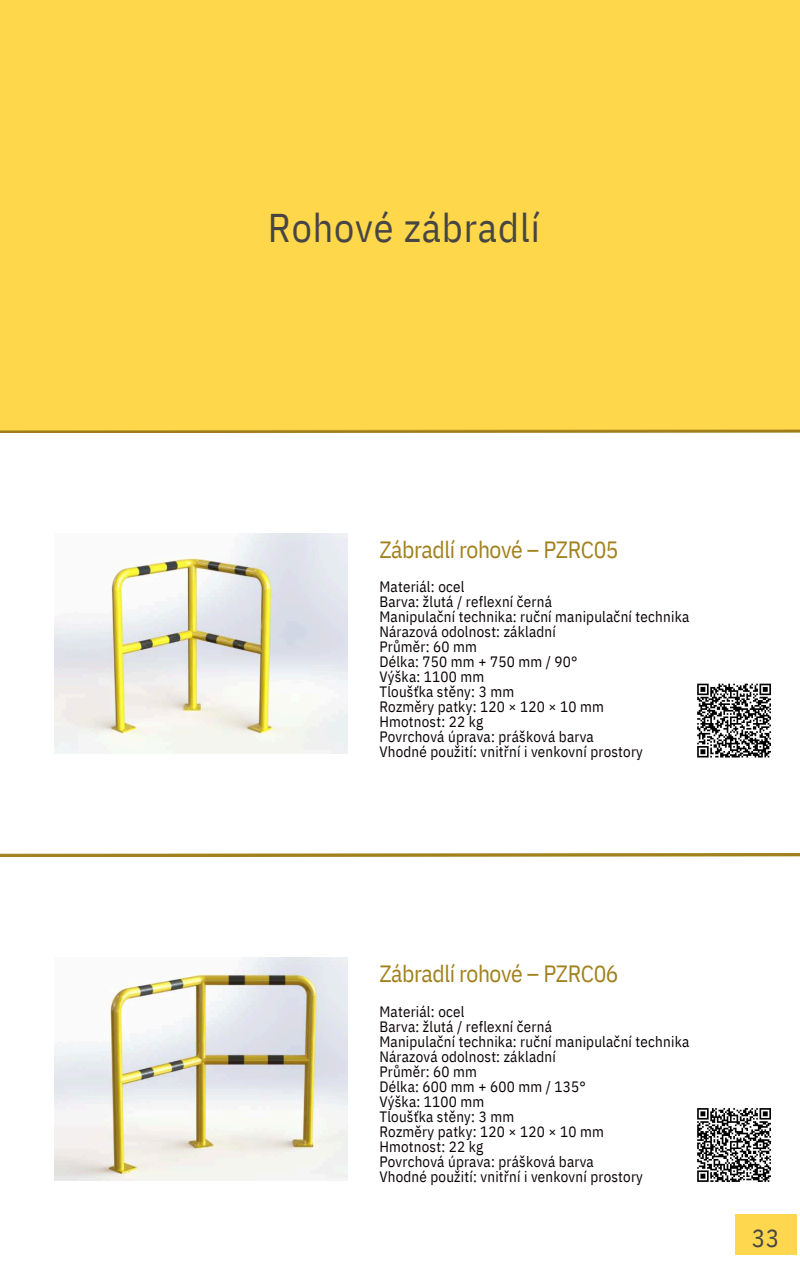
<style>
.page{position:relative;width:800px;height:1280px;background:#fff}
.page>*{position:absolute;margin:0;border:0;box-sizing:border-box;transform-origin:0 0}
.t1{font:40px "IBM Plex Sans Cond";letter-spacing:.02em;color:#474645}
.t2{font:25px "IBM Plex Sans Cond";color:#474645}
.t3{font:23.5px "IBM Plex Sans Cond";letter-spacing:-.02em;color:#a1811d}
.t4{font:15px/15px "IBM Plex Sans Cond";letter-spacing:.015em;color:#0a0203}
</style>
<div class="page">
<div style="left:0;top:0;width:800px;height:432px;background:#ffd74b"></div>
<img style="left:54px;top:533px;width:294px;height:221px">
<img style="left:0;top:853px;width:800px;height:4px">
<img style="left:54px;top:957px;width:294px;height:223px">
<div style="left:735px;top:1214px;width:61px;height:41px;background:#ffd74f"></div>
<svg style="left:697px;top:683px;width:74px;height:75px"></svg>
<svg style="left:697px;top:1108px;width:74px;height:74px"></svg>
<h1 class="t1" style="left:268px;top:201px;width:274px">Rohové zábradlí</h1>
<h3 class="t3" style="left:379px;top:534px;width:241px">Zábradlí rohové – PZRC05</h3>
<p class="t4" style="left:379px;top:579px;width:311px">Materiál: ocel<br>Barva: žlutá / reflexní černá<br>Manipulační technika: ruční manipulační technika<br>Nárazová odolnost: základní<br>Průměr: 60 mm<br>Délka: 750 mm + 750 mm / 90°<br>Výška: 1100 mm<br>Tloušťka stěny: 3 mm<br>Rozměry patky: 120 × 120 × 10 mm<br>Hmotnost: 22 kg<br>Povrchová úprava: prášková barva<br>Vhodné použití: vnitřní i venkovní prostory</p>
<h3 class="t3" style="left:379px;top:958px;width:241px">Zábradlí rohové – PZRC06</h3>
<p class="t4" style="left:379px;top:1004px;width:311px">Materiál: ocel<br>Barva: žlutá / reflexní černá<br>Manipulační technika: ruční manipulační technika<br>Nárazová odolnost: základní<br>Průměr: 60 mm<br>Délka: 600 mm + 600 mm / 135°<br>Výška: 1100 mm<br>Tloušťka stěny: 3 mm<br>Rozměry patky: 120 × 120 × 10 mm<br>Hmotnost: 22 kg<br>Povrchová úprava: prášková barva<br>Vhodné použití: vnitřní i venkovní prostory</p>
<h2 class="t2" style="left:752px;top:1221px;width:29px">33</h2>
</div>
